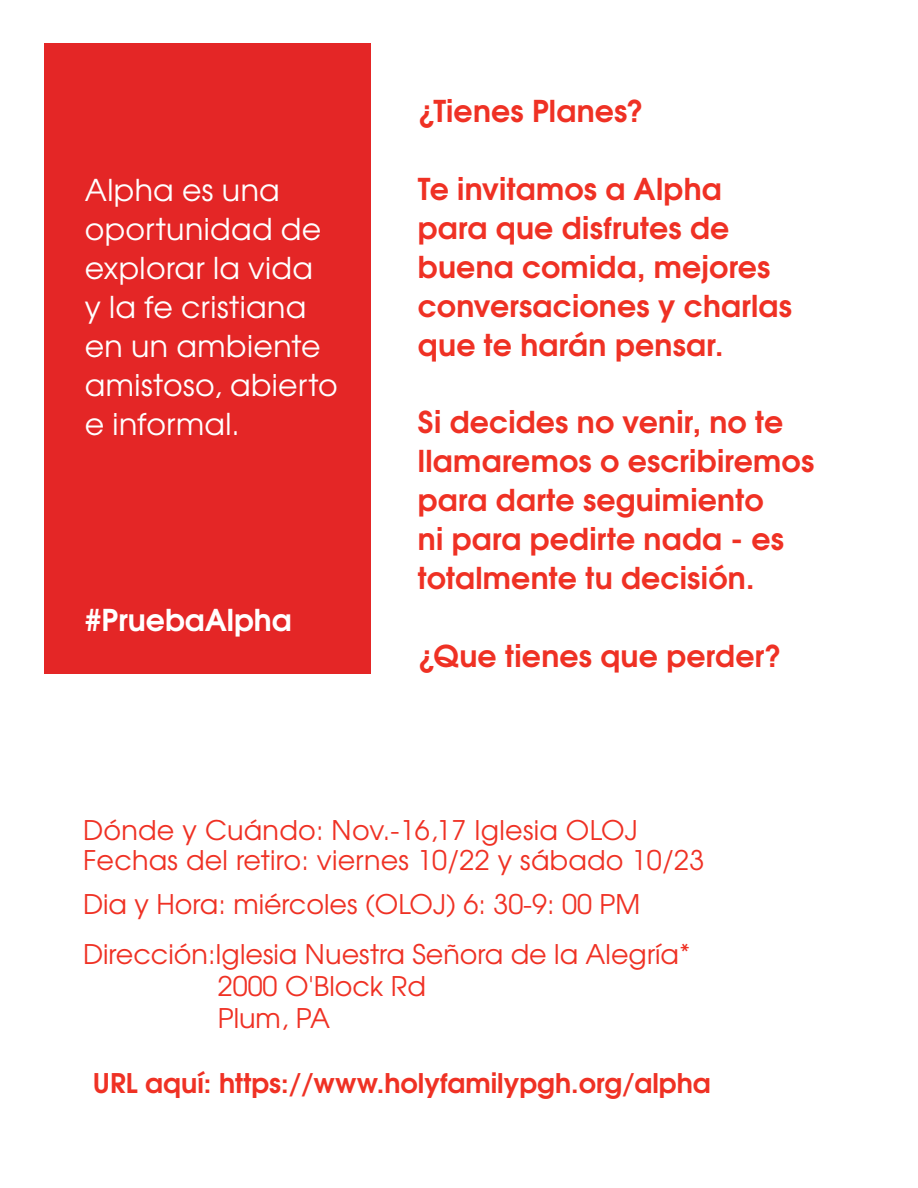
<style>
.page{position:relative;width:918px;height:1188px;background:#fff}
.page>*{position:absolute;margin:0;border:0;box-sizing:border-box;transform-origin:0 0}
.t1{font:700 30px/39px "Te X Gyre Adventor";letter-spacing:.005em;color:#ef3124}
.t2{font:30px/39px "Te X Gyre Adventor";letter-spacing:.015em;color:#fff}
.t3{font:700 30px "Te X Gyre Adventor";color:#fff}
.t4{font:27px/32.4px "Te X Gyre Adventor";color:#ef3124}
.t5{font:700 27px "Te X Gyre Adventor";color:#ef3124}
</style>
<div class="page">
<div style="left:44px;top:43px;width:326px;height:631px;background:#e42626"></div>
<p class="t2" style="left:85px;top:169px;width:255px">Alpha es una oportunidad de explorar la vida<br>y la fe cristiana en un ambiente amistoso, abierto e informal.</p>
<p class="t3" style="left:85px;top:594px;width:208px">#PruebaAlpha</p>
<p class="t1" style="left:418px;top:88px;width:227px">¿Tienes Planes?</p>
<p class="t1" style="left:418px;top:166px;width:376px">Te invitamos a Alpha para que disfrutes de buena comida, mejores conversaciones y charlas que te harán pensar.</p>
<p class="t1" style="left:418px;top:400px;width:398px">Si decides no venir, no te llamaremos o escribiremos para darte seguimiento<br>ni para pedirte nada - es totalmente tu decisión.</p>
<p class="t1" style="left:418px;top:634px;width:365px">¿Que tienes que perder?</p>
<p class="t4" style="left:83px;top:814px;width:623px;line-height:30px">Dónde y Cuándo: Nov.-16,17 Iglesia OLOJ<br>Fechas del retiro: viernes 10/22 y sábado 10/23</p>
<p class="t4" style="left:83px;top:886px;width:559px">Dia y Hora: miércoles (OLOJ) 6: 30-9: 00 PM</p>
<p class="t4" style="left:218px;top:936px;width:474px;text-indent:-135px">Dirección:Iglesia Nuestra Señora de la Alegría*<br>2000 O'Block Rd<br>Plum, PA</p>
<p class="t5" style="left:93px;top:1060px;width:619px">URL aquí: https://www.holyfamilypgh.org/alpha</p>
</div>
